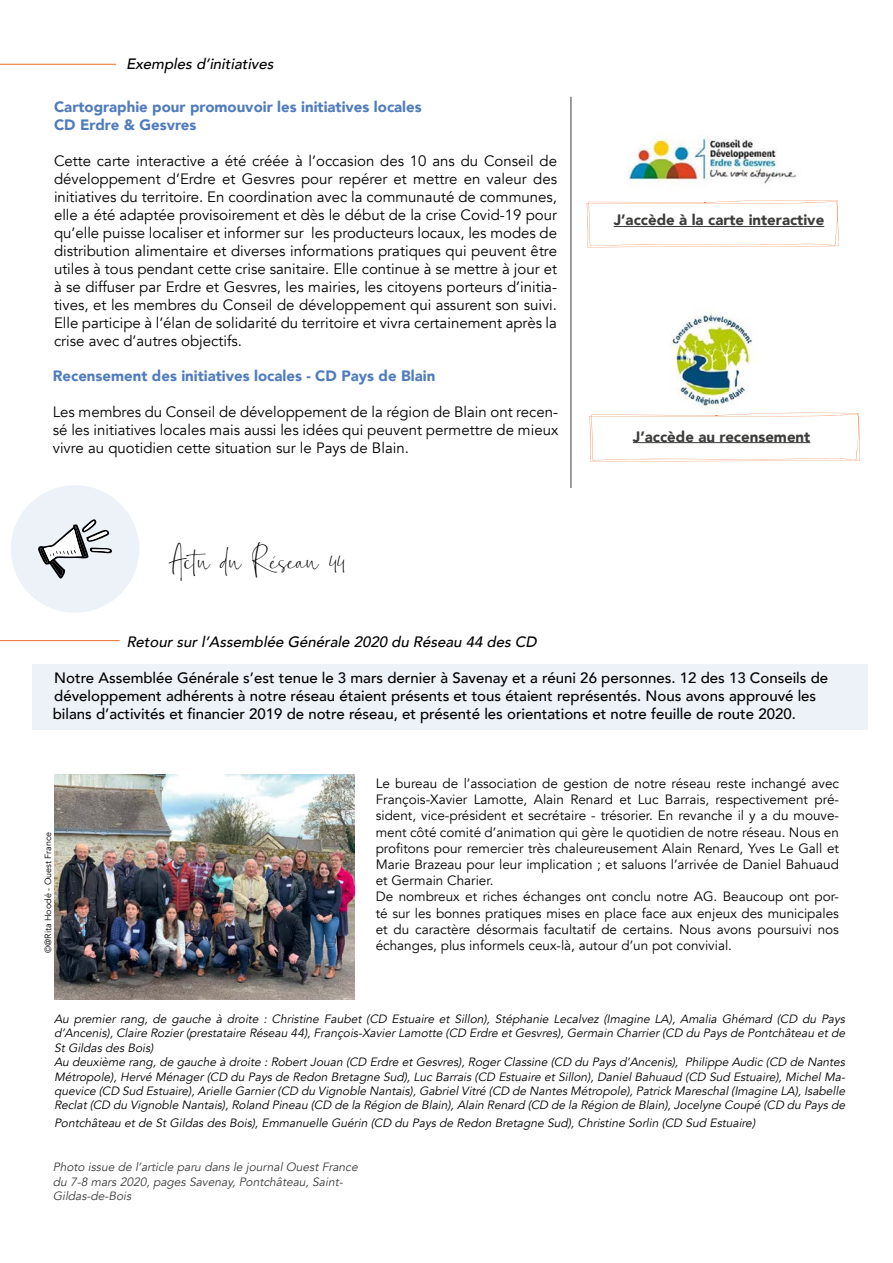
<style>
.page{position:relative;width:893px;height:1263px;background:#fff}
.page>*{position:absolute;margin:0;border:0;box-sizing:border-box;transform-origin:0 0}
.t1{font:25.5px "Bollivia Rosilla Script";color:#000}
.t2{font:15px/18px "Avenir";color:#000;text-align:justify}
.t3{font:500 15px/18px "Avenir";color:#000}
.t4{font:900 15px/18px "Avenir";color:#507cbe}
.t5{font:italic 500 15px "Avenir";color:#000}
.t6{font:900 15px "Avenir";color:#3c3c3b}
.t7{font:13.5px/16.2px "Avenir";color:#000}
.t8{font:italic 12px/14.4px "Avenir";color:#000}
.t9{font:italic 12px/14.4px "Avenir";color:#3c3c3b}
.t10{font:9px "Avenir";color:#000}
</style>
<div class="page">
<div style="left:32px;top:664px;width:835px;height:66px;background:#edf2f9"></div>
<hr style="left:0;top:64px;width:116px;height:1px;background:#ee6f2c">
<img style="left:628px;top:136px;width:169px;height:48px">
<svg style="left:587px;top:200px;width:252px;height:47px"></svg>
<img style="left:671px;top:312px;width:82px;height:96px">
<svg style="left:589px;top:413px;width:271px;height:49px"></svg>
<hr style="left:571px;top:97px;width:1px;height:391px;background:#3c3c3b">
<hr style="left:0;top:640px;width:120px;height:1px;background:#ee6f2c">
<img style="left:54px;top:774px;width:300px;height:226px">
<div style="left:11px;top:485px;width:128px;height:128px;background:#edf2f9;border-radius:50%"></div>
<svg style="left:38px;top:519px;width:74px;height:60px"></svg>
<p class="t5" style="left:126px;top:51px;width:153px">Exemplesd’initiatives</p>
<p class="t4" style="left:54px;top:97px;width:369px">Cartographie pour promouvoir les initiatives locales<br>CD Erdre &amp; Gesvres</p>
<p class="t2" style="left:54px;top:152px;width:505px">Cette carte interactive a été créée à l’occasion des 10 ans du Conseil de développement d’Erdre et Gesvres pour repérer et mettre en valeur des initiatives du territoire. En coordination avec la communauté de communes, elle a été adaptée provisoirement et dès le début de la crise Covid-19 pour qu’elle puisse localiser et informer sur les producteurs locaux, les modes de distribution alimentaire et diverses informations pratiques qui peuvent être utiles à tous pendant cette crise sanitaire. Elle continue à se mettre à jour et à se diffuser par Erdre et Gesvres, les mairies, les citoyens porteurs d’initia&shy;tives, et les membres du Conseil de développement qui assurent son suivi.<br>Elle participe à l’élan de solidarité du territoire et vivra certainement après la crise avec d’autres objectifs.</p>
<p class="t4" style="left:53px;top:367px;width:384px">Recensement des initiatives locales - CD Pays de Blain</p>
<p class="t2" style="left:53px;top:403px;width:507px">Les membres du Conseil de développement de la région de Blain ont recen&shy;sé les initiatives locales mais aussi les idées qui peuvent permettre de mieux vivre au quotidien cette situation sur le Pays de Blain.</p>
<h1 class="t1" style="left:169px;top:544px;width:178px">Actu du Réseau 44</h1>
<p class="t6" style="left:614px;top:207px;width:212px">J’accède à la carte interactive</p>
<p class="t6" style="left:633px;top:423px;width:179px">J’accède au recensement</p>
<p class="t5" style="left:126px;top:628px;width:416px">Retoursurl’Assemblée Générale 2020 du Réseau 44 desCD</p>
<p class="t3" style="left:53px;top:668px;width:777px">Notre Assemblée Générale s’est tenue le 3 mars dernier à Savenay et a réuni 26 personnes. 12 des 13 Conseils de développement adhérents à notre réseau étaient présents et tous étaient représentés. Nous avons approuvé les bilans d’activités et financier 2019 de notre réseau, et présenté les orientations et notre feuille de route 2020.</p>
<p class="t10" style="left:43px;top:953px;width:123px;rotate:-90deg">©@Rita Hoodé - Ouest France</p>
<p class="t7" style="left:376px;top:775px;width:465px">Le bureau de l’association de gestion de notre réseau reste inchangé avec François-Xavier Lamotte, Alain Renard et Luc Barrais, respectivement pré&shy;sident, vice-président et secrétaire - trésorier. En revanche il y a du mouve&shy;ment côté comité d’animation qui gère le quotidien de notre réseau. Nous en profitons pour remercier très chaleureusement Alain Renard, Yves Le Gall et Marie Brazeau pour leur implication ; et saluons l’arrivée de Daniel Bahuaud et Germain Charier.<br>De nombreux et riches échanges ont conclu notre AG. Beaucoup ont por&shy;té sur les bonnes pratiques mises en place face aux enjeux des municipales et du caractère désormais facultatif de certains. Nous avons poursuivi nos échanges, plus informels ceux-là, autour d’un pot convivial.</p>
<p class="t8" style="left:54px;top:1012px;width:795px">Au premier rang, de gauche à droite : Christine Faubet (CD Estuaire et Sillon), Stéphanie Lecalvez (Imagine LA), Amalia Ghémard (CD du Pays d’Ancenis),Claire Rozier(prestataire Réseau 44),François-XavierLamotte (CD Erdre etGesvres),Germain Charrier(CD du Pays de Pontchâteau etde St Gildas des Bois)<br>Au deuxième rang, de gauche à droite : Robert Jouan (CD Erdre etGesvres), Roger Classine (CD du Pays d’Ancenis), Philippe Audic (CD de Nantes Métropole), Hervé Ménager (CD du Pays de Redon Bretagne Sud), Luc Barrais (CD Estuaire et Sillon), Daniel Bahuaud (CD Sud Estuaire), Michel Ma&shy;quevice (CD Sud Estuaire),Arielle Garnier(CD du Vignoble Nantais),GabrielVitré (CD de Nantes Métropole),Patrick Mareschal(Imagine LA),Isabelle Reclat(CD du Vignoble Nantais),Roland Pineau (CD de la Région de Blain),Alain Renard (CD de la Région de Blain),Jocelyne Coupé (CD du Pays de</p>
<p class="t8" style="left:54px;top:1116px;width:705px">Pontchâteau et de St Gildas des Bois), Emmanuelle Guérin (CD du Pays de Redon Bretagne Sud), Christine Sorlin (CD Sud Estuaire)</p>
<p class="t9" style="left:53px;top:1160px;width:309px">Photo issue de l’article paru dans le journal Ouest France du 7-8 mars 2020, pages Savenay, Pontchâteau, Saint-<br>Gildas-de-Bois</p>
</div>
